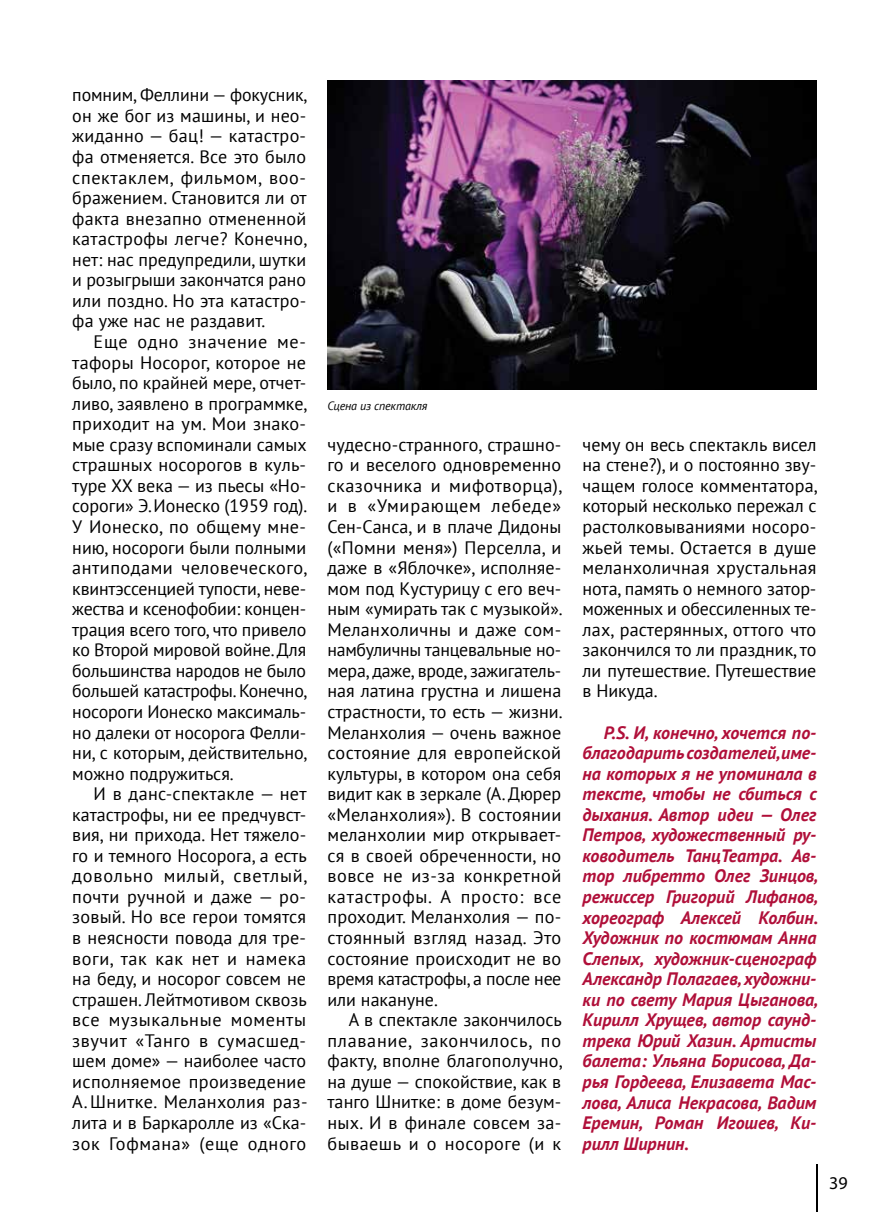
<style>
.page{position:relative;width:893px;height:1212px;background:#fff}
.page>*{position:absolute;margin:0;border:0;box-sizing:border-box;transform-origin:0 0}
.t1{font:18px/20.5px "PT Sans";color:#000;text-align:justify}
.t2{font:italic 700 18px/20.5px "PT Sans";color:#b00f39;text-align:justify}
.t3{font:18px "Myriad Pro";color:#000}
.t4{font:italic 12px "PT Sans";letter-spacing:-.01em;color:#000}
</style>
<div class="page">
<hr style="left:816px;top:1164px;width:2px;height:48px;background:#000">
<img style="left:327px;top:81px;width:489px;height:308px">
<p class="t1" style="left:72px;top:84px;width:237px">помним, Феллини — фокусник, он же бог из машины, и нео&shy;жиданно — бац! — катастро&shy;фа отменяется. Все это было спектаклем, фильмом, воо&shy;бражением. Становится ли от факта внезапно отмененной катастрофы легче? Конечно, нет: нас предупредили, шутки и розыгрыши закончатся рано или поздно. Но эта катастро&shy;фа уже нас не раздавит.</p>
<p class="t1" style="left:72px;top:331px;width:237px;text-indent:21px">Еще одно значение ме&shy;тафоры Носорог, которое не было, по крайней мере, отчет&shy;ливо, заявлено в программке, приходит на ум. Мои знако&shy;мые сразу вспоминали самых страшных носорогов в куль&shy;туре ХХ века — из пьесы «Но&shy;сороги» Э.Ионеско (1959 год).<br>У Ионеско, по общему мне&shy;нию, носороги были полными антиподами человеческого, квинтэссенцией тупости, неве&shy;жества и ксенофобии: концен&shy;трация всего того, что привело ко Второй мировой войне. Для большинства народов не было большей катастрофы. Конечно, носороги Ионеско максималь&shy;но далеки от носорога Фелли&shy;ни, с которым, действительно, можно подружиться.</p>
<p class="t1" style="left:72px;top:783px;width:237px;text-indent:21px">И в данс-спектакле — нет катастрофы, ни ее предчувст&shy;вия, ни прихода. Нет тяжело&shy;го и темного Носорога, а есть довольно милый, светлый, почти ручной и даже — ро&shy;зовый. Но все герои томятся в неясности повода для тре&shy;воги, так как нет и намека на беду, и носорог совсем не страшен. Лейтмотивом сквозь все музыкальные моменты звучит «Танго в сумасшед&shy;шем доме» — наиболее часто исполняемое произведение А.Шнитке. Меланхолия раз&shy;лита и в Баркаролле из «Ска&shy;зок Гофмана» (еще одного</p>
<p class="t4" style="left:327px;top:398px;width:102px">Сцена из спектакля</p>
<p class="t1" style="left:327px;top:434px;width:237px">чудесно--странного, страшно&shy;го и веселого одновременно сказочника и мифотворца), и в «Умирающем лебеде» Сен--Санса, и в плаче Дидоны («Помни меня») Перселла, и даже в «Яблочке», исполняе&shy;мом под Кустурицу с его веч&shy;ным «умирать так с музыкой».<br>Меланхоличны и даже сом&shy;намбуличны танцевальные но&shy;мера, даже, вроде, зажигатель&shy;ная латина грустна и лишена страстности, то есть — жизни.<br>Меланхолия — очень важное состояние для европейской культуры, в котором она себя видит как в зеркале (А. Дюрер «Меланхолия»). В состоянии меланхолии мир открывает&shy;ся в своей обреченности, но вовсе не из-за конкретной катастрофы. А просто: все проходит. Меланхолия — по&shy;стоянный взгляд назад. Это состояние происходит не во время катастрофы, а после нее или накануне.</p>
<p class="t1" style="left:327px;top:1009px;width:237px;text-indent:21px">А в спектакле закончилось плавание, закончилось, по факту, вполне благополучно, на душе — спокойствие, как в танго Шнитке: в доме безум&shy;ных. И в финале совсем за&shy;бываешь и о носороге (и к</p>
<p class="t1" style="left:583px;top:434px;width:237px">чему он весь спектакль висел на стене?), и о постоянно зву&shy;чащем голосе комментатора, который несколько пережал с растолковываниями носоро&shy;жьей темы. Остается в душе меланхоличная хрустальная нота, память о немного затор&shy;моженных и обессиленных те&shy;лах, растерянных, оттого что закончился то ли праздник, то ли путешествие. Путешествие в Никуда.</p>
<p class="t2" style="left:583px;top:722px;width:237px;text-indent:21px">P.S. И, конечно, хочется по&shy;благодарить создателей,име&shy;на которых я не упоминала в тексте, чтобы не сбиться с дыхания. Автор идеи — Олег Петров, художественный ру&shy;ководитель ТанцТеатра. Ав&shy;тор либретто Олег Зинцов, режиссер Григорий Лифанов, хореограф Алексей Колбин.<br>Художник по костюмам Анна Слепых, художник-сценограф Александр Полагаев, художни&shy;ки по свету Мария Цыганова, Кирилл Хрущев, автор саунд&shy;трека Юрий Хазин. Артисты балета: Ульяна Борисова, Да&shy;рья Гордеева, Елизавета Мас&shy;лова, Алиса Некрасова, Вадим Еремин, Роман Игошев, Ки&shy;рилл Ширнин.</p>
<p class="t3" style="left:829px;top:1172px;width:20px">39</p>
</div>
